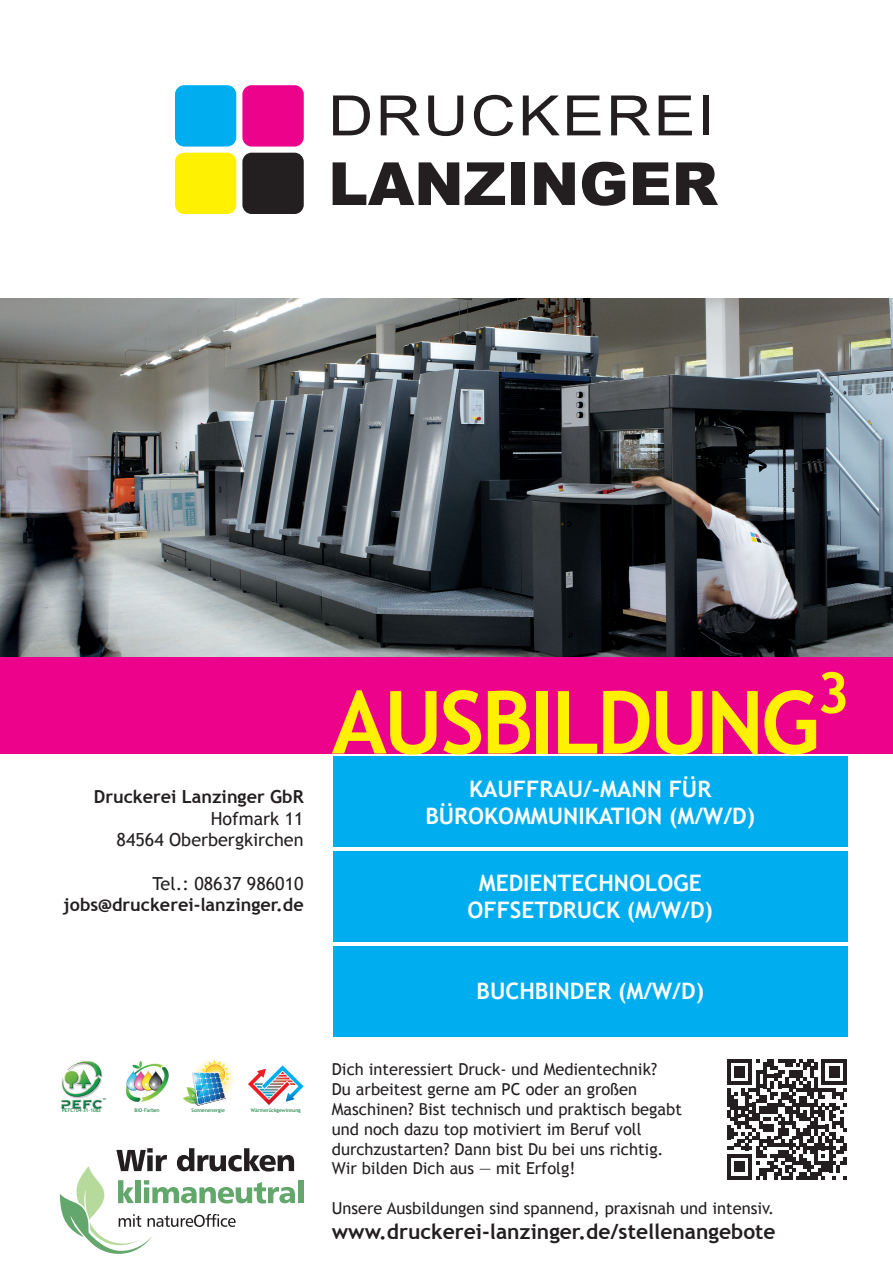
<style>
.page{position:relative;width:893px;height:1263px;background:#fff}
.page>*{position:absolute;margin:0;border:0;box-sizing:border-box;transform-origin:0 0}
.t1{font:700 87.3px "Trebuchet MS";letter-spacing:-.035em;color:#fff101}
.t2{font:700 56.7px "Trebuchet MS";color:#fff101}
.t3{font:700 22.65px/27.3px "Trebuchet MS";color:#fff;text-align:center}
.t4{font:700 21px "Trebuchet MS";color:#231f20}
.t5{font:700 18px "Trebuchet MS";color:#231f20}
.t6{font:18px/21.6px "Trebuchet MS";color:#231f20;text-align:right}
.t7{font:16.5px/19.8px "Trebuchet MS";color:#231f20}
.t8{font:5.1px "Trebuchet MS";color:#057633}
</style>
<div class="page">
<div style="left:333px;top:756px;width:515px;height:91px;background:#00aeef"></div>
<div style="left:333px;top:851px;width:515px;height:91px;background:#00aeef"></div>
<div style="left:333px;top:946px;width:515px;height:90px;background:#00aeef"></div>
<img style="left:0;top:298px;width:893px;height:359px">
<div style="left:0;top:657px;width:893px;height:96px;background:#ed028c"></div>
<svg style="left:333px;top:95px;width:37px;height:40px"></svg>
<svg style="left:381px;top:95px;width:39px;height:40px"></svg>
<svg style="left:428px;top:96px;width:35px;height:40px"></svg>
<svg style="left:474px;top:95px;width:39px;height:41px"></svg>
<svg style="left:523px;top:95px;width:37px;height:40px"></svg>
<svg style="left:567px;top:95px;width:33px;height:40px"></svg>
<svg style="left:611px;top:95px;width:39px;height:40px"></svg>
<svg style="left:659px;top:95px;width:33px;height:40px"></svg>
<div style="left:703px;top:96px;width:6px;height:39px;background:#231f20"></div>
<svg style="left:333px;top:162px;width:126px;height:43px"></svg>
<svg style="left:465px;top:162px;width:40px;height:43px"></svg>
<div style="left:511px;top:162px;width:14px;height:43px;background:#231f20"></div>
<svg style="left:534px;top:162px;width:41px;height:43px"></svg>
<svg style="left:582px;top:162px;width:43px;height:44px"></svg>
<svg style="left:633px;top:162px;width:36px;height:43px"></svg>
<svg style="left:676px;top:162px;width:42px;height:43px"></svg>
<div style="left:242px;top:85px;width:62px;height:62px;background:#ed028c;border-radius:9px"></div>
<div style="left:242px;top:153px;width:62px;height:61px;background:#231f20;border-radius:9px"></div>
<div style="left:175px;top:85px;width:61px;height:62px;background:#00aeef;border-radius:9px"></div>
<div style="left:175px;top:153px;width:61px;height:61px;background:#fff101;border-radius:9px"></div>
<img style="left:61px;top:1059px;width:243px;height:51px">
<svg style="left:60px;top:1148px;width:244px;height:106px"></svg>
<svg style="left:727px;top:1059px;width:120px;height:120px"></svg>
<p class="t5" style="left:94px;top:785px;width:211px">Druckerei Lanzinger GbR</p>
<p class="t6" style="left:117px;top:808px;width:189px">Hofmark 11<br>84564 Oberbergkirchen</p>
<p class="t6" style="left:152px;top:873px;width:153px">Tel.: 08637 986010</p>
<p class="t5" style="left:63px;top:893px;width:242px">jobs@druckerei-lanzinger.de</p>
<p class="t8" style="left:62px;top:1107px;width:40px">PEFC/04-31-1083</p>
<p class="t8" style="left:135px;top:1107px;width:27px">BIO-Farben</p>
<p class="t8" style="left:192px;top:1107px;width:35px">Sonnenenergie</p>
<p class="t8" style="left:251px;top:1107px;width:51px">Wärmerückgewinnung</p>
<h2 class="t2" style="left:817px;top:657px;width:35px">3</h2>
<h1 class="t1" style="left:332px;top:668px;width:489px">AUSBILDUNG</h1>
<h3 class="t3" style="left:425px;top:775px;width:331px">KAUFFRAU/-MANN FÜR<br>BÜROKOMMUNIKATION (M/W/D)</h3>
<h3 class="t3" style="left:467px;top:869px;width:247px">MEDIENTECHNOLOGE<br>OFFSETDRUCK (M/W/D)</h3>
<h3 class="t3" style="left:477px;top:978px;width:229px">BUCHBINDER (M/W/D)</h3>
<p class="t7" style="left:332px;top:1060px;width:352px">Dich interessiert Druck- und Medientechnik?<br>Du arbeitest gerne am PC oder an großen Maschinen? Bist technisch und praktisch begabt und noch dazu top motiviert im Beruf voll durchzustarten? Dann bist Du bei uns richtig.<br>Wir bilden Dich aus — mit Erfolg!</p>
<p class="t7" style="left:332px;top:1198px;width:444px">Unsere Ausbildungen sind spannend, praxisnah und intensiv.</p>
<p class="t4" style="left:332px;top:1218px;width:445px">www.druckerei-lanzinger.de/stellenangebote</p>
</div>
